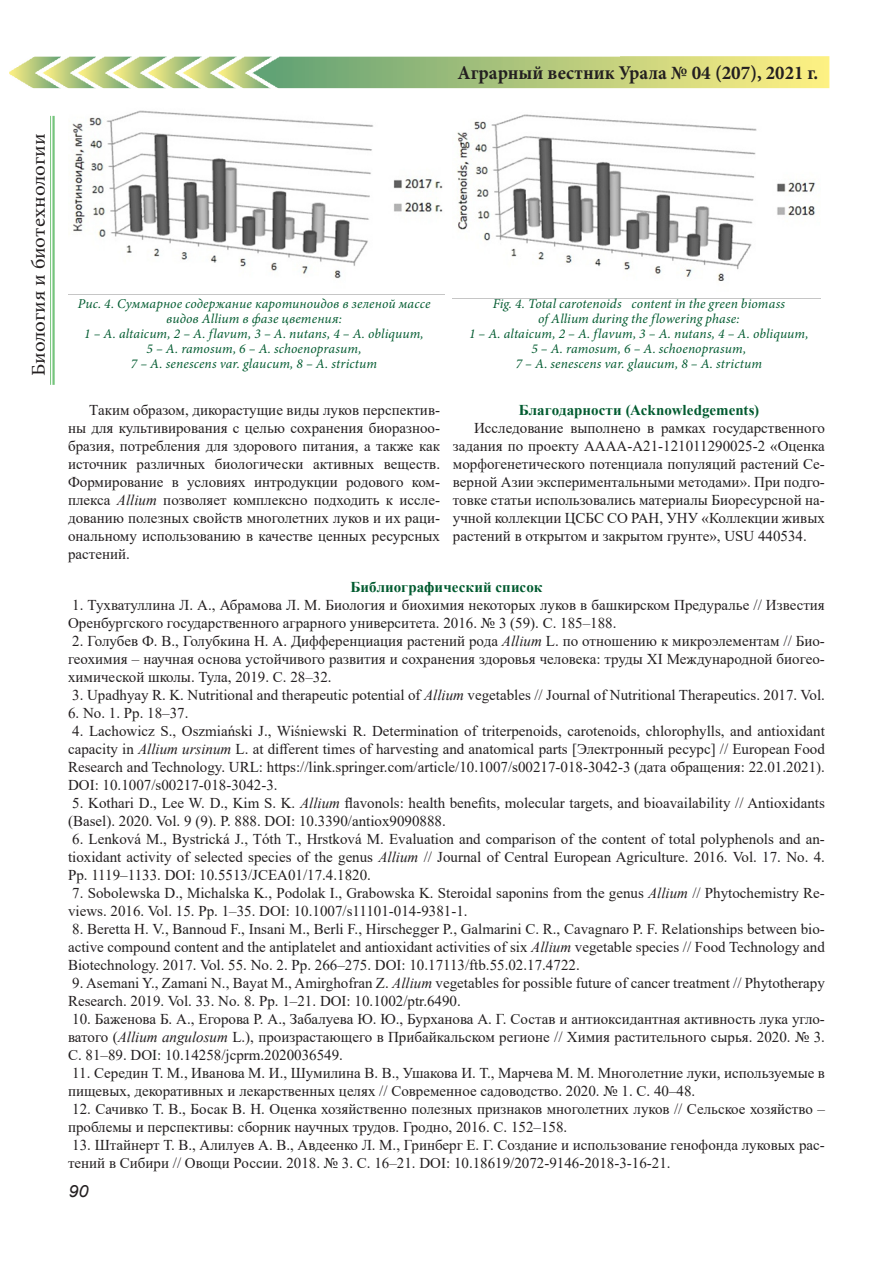
<style>
.page{position:relative;width:893px;height:1263px;background:#fff}
.page>*{position:absolute;margin:0;border:0;box-sizing:border-box;transform-origin:0 0}
.t1{font:700 19.5px "Minion Pro";color:#231f20;scale:.96 1}
.t2{font:19.5px "Minion Pro";letter-spacing:-.01em;color:#231f20;scale:1.08 1}
.t3{font:italic 16.8px "Arial";color:#231f20;scale:1.08 1}
.List_Paragraph{font:15px/18px "Times New Roman";color:#231f20;text-align:justify}
.подзаголовок{font:700 15px "Times New Roman";color:#025b30}
.рисунок{font:italic 13.5px/15px "Minion Pro";letter-spacing:.01em;color:#025b30;text-align:center}
.s1{font-style:italic}
</style>
<div class="page">
<img style="left:9px;top:56px;width:820px;height:32px">
<hr style="left:52px;top:116px;width:3px;height:269px;background:#40ae49">
<hr style="left:50px;top:116px;width:1px;height:269px;background:#40ae49">
<img style="left:68px;top:110px;width:377px;height:185px">
<img style="left:456px;top:114px;width:360px;height:167px">
<h1 class="t2" style="left:26px;top:376px;width:226px;rotate:-90deg">Биология и биотехнологии</h1>
<h1 class="t1" style="left:457px;top:59px;width:377px">Аграрный вестник Урала № 04 (207), 2021 г.</h1>
<p class="рисунок" style="left:78px;top:296px;width:354px">Рис. 4. Суммарное содержание каротиноидов в зеленой массе видов Allium в фазе цветения:</p>
<p class="рисунок" style="left:84px;top:326px;width:341px">1 – A. altaicum, 2 – A. flavum, 3 – A. nutans, 4 – A. obliquum,</p>
<p class="рисунок" style="left:147px;top:341px;width:216px">5 – A. ramosum, 6 – A. schoenoprasum,</p>
<p class="рисунок" style="left:131px;top:356px;width:248px">7 – A. senescens var. glaucum, 8 – A. strictum</p>
<p class="рисунок" style="left:493px;top:296px;width:294px">Fig. 4. Total carotenoidsʼ content in the green biomass</p>
<p class="рисунок" style="left:538px;top:311px;width:203px">of Allium during the flowering phase:</p>
<p class="рисунок" style="left:469px;top:326px;width:341px">1 – A. altaicum, 2 – A. flavum, 3 – A. nutans, 4 – A. obliquum,</p>
<p class="рисунок" style="left:531px;top:341px;width:216px">5 – A. ramosum, 6 – A. schoenoprasum,</p>
<p class="рисунок" style="left:516px;top:356px;width:248px">7 – A. senescens var. glaucum, 8 – A. strictum</p>
<p class="List_Paragraph" style="left:68px;top:401px;width:374px;text-indent:21px">Таким образом, дикорастущие виды луков перспектив&shy;ны для культивирования c целью сохранения биоразноо&shy;бразия, потребления для здорового питания, а также как источник различных биологически активных веществ.<br>Формирование в условиях интродукции родового ком&shy;плекса <span class="s1">Allium</span> позволяет комплексно подходить к иссле&shy;дованию полезных свойств многолетних луков и их раци&shy;ональному использованию в качестве ценных ресурсных растений.</p>
<p class="подзаголовок" style="left:519px;top:399px;width:242px">Благодарности (Acknowledgements)</p>
<p class="List_Paragraph" style="left:453px;top:419px;width:374px;text-indent:21px">Исследование выполнено в рамках государственного задания по проекту АААА-А21-121011290025-2 «Оценка морфогенетического потенциала популяций растений Се&shy;верной Азии экспериментальными методами». При подго&shy;товке статьи использовались материалы Биоресурсной на&shy;учной коллекции ЦСБС СО РАН, УНУ «Коллекции живых растений в открытом и закрытом грунте», USU 440534.</p>
<p class="подзаголовок" style="left:351px;top:576px;width:193px">Библиографический список</p>
<p class="List_Paragraph" style="left:68px;top:595px;width:758px">1. Тухватуллина Л. А., Абрамова Л. М. Биология и биохимия некоторых луков в башкирском Предуралье // Известия<br>Оренбургского государственного аграрного университета. 2016. № 3 (59). С. 185<span class="s1">–</span>188.</p>
<p class="List_Paragraph" style="left:68px;top:631px;width:758px">2. Голубев Ф. В., Голубкина Н. А. Дифференциация растений рода <span class="s1">Allium</span> L. по отношению к микроэлементам // Био&shy;геохимия – научная основа устойчивого развития и сохранения здоровья человека: труды XI Международной биогео&shy;химической школы. Тула, 2019. С. 28<span class="s1">–</span>32.</p>
<p class="List_Paragraph" style="left:72px;top:685px;width:754px">3. Upadhyay R. K. Nutritional and therapeutic potential of <span class="s1">Allium</span> vegetables // Journal of Nutritional Therapeutics. 2017. Vol.</p>
<p class="List_Paragraph" style="left:68px;top:703px;width:122px">6. No. 1. Pp. 18–37.</p>
<p class="List_Paragraph" style="left:68px;top:721px;width:758px">4. Lachowicz S., Oszmiański J., Wiśniewski R. Determination of triterpenoids, carotenoids, chlorophylls, and antioxidant capacity in <span class="s1">Allium ursinum</span> L. at different times of harvesting and anatomical parts [Электронный ресурс] // European Food Research and Technology. URL: https://link.springer.com/article/10.1007/s00217-018-3042-3 (дата обращения: 22.01.2021).<br>DOI: 10.1007/s00217-018-3042-3.</p>
<p class="List_Paragraph" style="left:68px;top:793px;width:758px">5. Kothari D., Lee W. D., Kim S. K. <span class="s1">Allium</span> flavonols: health benefits, molecular targets, and bioavailability // Antioxidants (Basel). 2020. Vol. 9 (9). P. 888. DOI: 10.3390/antiox9090888.</p>
<p class="List_Paragraph" style="left:68px;top:829px;width:758px">6. Lenková M., Bystrická J., Tόth T., Hrstková M. Evaluation and comparison of the content of total polyphenols and an&shy;tioxidant activity of selected species of the genus <span class="s1">Allium</span> // Journal of Central European Agriculture. 2016. Vol. 17. No. 4.<br>Pp. 1119–1133. DOI: 10.5513/JCEA01/17.4.1820.</p>
<p class="List_Paragraph" style="left:68px;top:883px;width:758px">7. Sobolewska D., Michalska K., Podolak I., Grabowska K. Steroidal saponins from the genus <span class="s1">Allium</span> // Phytochemistry Re&shy;views. 2016. Vol. 15. Pp. 1<span class="s1">–</span>35. DOI: 10.1007/s11101-014-9381-1.</p>
<p class="List_Paragraph" style="left:68px;top:919px;width:758px">8. Beretta H. V., Bannoud F., Insani M., Berli F., Hirschegger P., Galmarini C. R., Cavagnaro P. F. Relationships between bio&shy;active compound content and the antiplatelet and antioxidant activities of six <span class="s1">Allium</span> vegetable species // Food Technology and Biotechnology. 2017. Vol. 55. No. 2. Pp. 266–275. DOI: 10.17113/ftb.55.02.17.4722.</p>
<p class="List_Paragraph" style="left:68px;top:973px;width:758px">9. Asemani Y., Zamani N., Bayat M., Amirghofran Z. <span class="s1">Allium</span> vegetables for possible future of cancer treatment // Phytotherapy<br>Research. 2019. Vol. 33. No. 8. Pp. 1–21. DOI: 10.1002/ptr.6490.</p>
<p class="List_Paragraph" style="left:68px;top:1009px;width:758px">10. Баженова Б. А., Егорова Р. А., Забалуева Ю. Ю., Бурханова А. Г. Состав и антиоксидантная активность лука угло&shy;ватого (<span class="s1">Allium angulosum</span> L.), произрастающего в Прибайкальском регионе // Химия растительного сырья. 2020. № 3.<br>С. 81–89. DOI: 10.14258/jcprm.2020036549.</p>
<p class="List_Paragraph" style="left:68px;top:1063px;width:758px">11. Середин Т. М., Иванова М. И., Шумилина В. В., Ушакова И. Т., Марчева М. М. Многолетние луки, используемые в пищевых, декоративных и лекарственных целях // Современное садоводство. 2020. № 1. С. 40–48.</p>
<p class="List_Paragraph" style="left:68px;top:1099px;width:758px">12. Сачивко Т. В., Босак В. Н. Оценка хозяйственно полезных признаков многолетних луков // Сельское хозяйство – проблемы и перспективы: сборник научных трудов. Гродно, 2016. С. 152–158.</p>
<p class="List_Paragraph" style="left:68px;top:1135px;width:758px">13. Штайнерт Т. В., Алилуев А. В., Авдеенко Л. М., Гринберг Е. Г. Создание и использование генофонда луковых рас&shy;тений в Сибири // Овощи России. 2018. № 3. С. 16<span class="s1">–</span>21. DOI: 10.18619/2072-9146-2018-3-16-21.</p>
<p class="t3" style="left:68px;top:1181px;width:20px">90</p>
</div>
